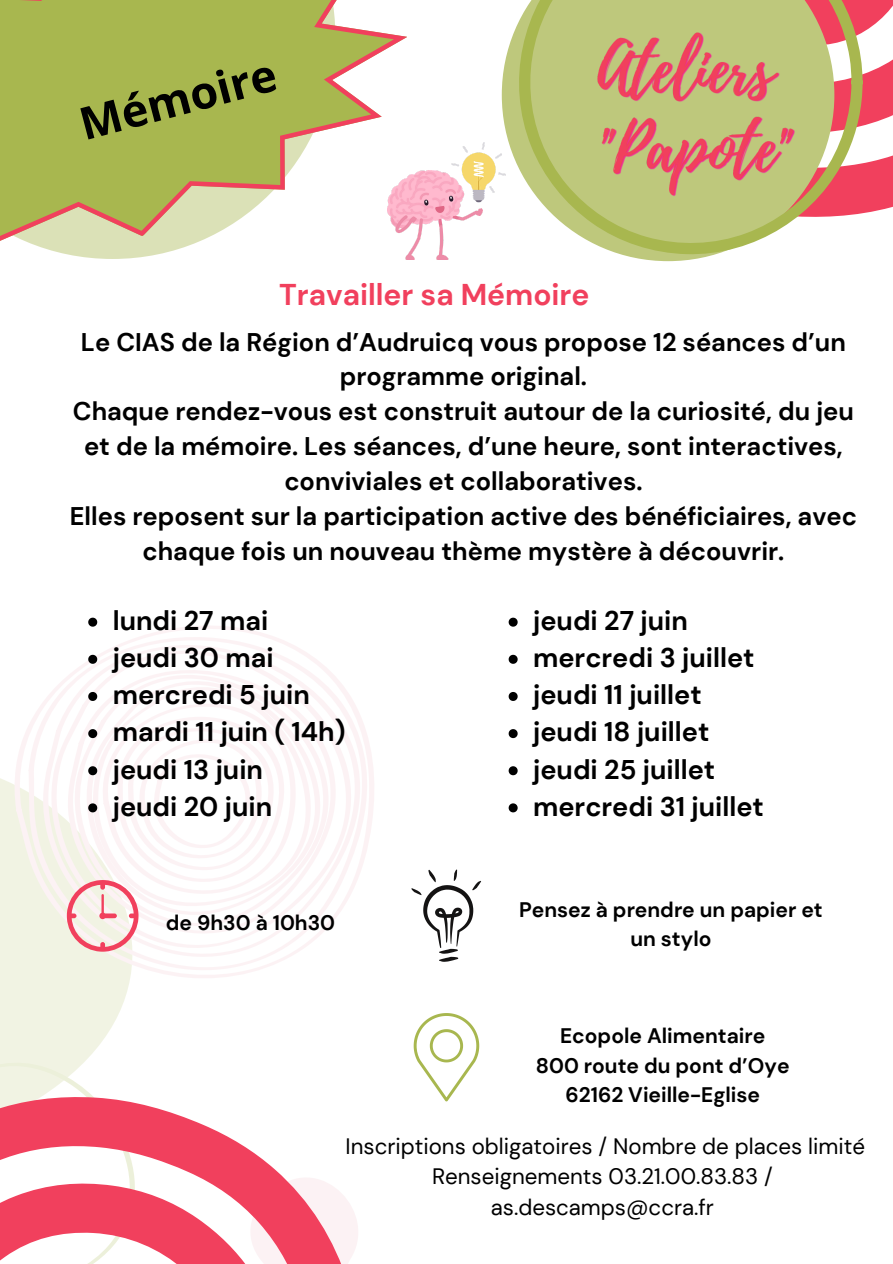
<style>
.page{position:relative;width:893px;height:1264px;background:#fff}
.page>*{position:absolute;margin:0;border:0;box-sizing:border-box;transform-origin:0 0}
.t1{font:700 45px "Open Sans";color:#000}
.t2{font:700 30px "DM Sans";color:#f1405d}
.t3{font:700 27px "DM Sans";color:#000}
.t4{font:700 25.5px/34.8px "DM Sans";color:#000;text-align:center}
.t5{font:22.2px/30.3px "DM Sans";color:#000;text-align:center}
.t6{font:700 21px/29.2px "DM Sans";color:#000;text-align:center}
</style>
<div class="page">
<div style="left:0;top:778px;width:130px;height:245px;background:#f1f3e3"></div>
<svg style="left:14px;top:728px;width:360px;height:251px"></svg>
<svg style="left:28px;top:626px;width:343px;height:349px"></svg>
<svg style="left:43px;top:643px;width:323px;height:315px"></svg>
<svg style="left:49px;top:632px;width:311px;height:325px"></svg>
<svg style="left:67px;top:649px;width:275px;height:292px"></svg>
<svg style="left:72px;top:641px;width:262px;height:294px"></svg>
<svg style="left:85px;top:644px;width:244px;height:277px"></svg>
<svg style="left:93px;top:661px;width:222px;height:248px"></svg>
<svg style="left:32px;top:244px;width:161px;height:15px;fill:#dbe1b7"></svg>
<svg style="left:413px;top:1013px;width:66px;height:88px"></svg>
<svg style="left:411px;top:869px;width:70px;height:92px"></svg>
<svg style="left:0;top:0;width:407px;height:244px"></svg>
<img style="left:387px;top:142px;width:114px;height:117px">
<svg style="left:88px;top:617px;width:9px;height:9px"></svg>
<svg style="left:88px;top:654px;width:9px;height:9px"></svg>
<svg style="left:67px;top:692px;width:235px;height:259px"></svg>
<svg style="left:508px;top:617px;width:9px;height:9px"></svg>
<svg style="left:508px;top:654px;width:9px;height:9px"></svg>
<svg style="left:508px;top:692px;width:9px;height:9px"></svg>
<svg style="left:508px;top:729px;width:9px;height:9px"></svg>
<svg style="left:508px;top:766px;width:9px;height:9px"></svg>
<svg style="left:508px;top:803px;width:9px;height:9px"></svg>
<svg style="left:0;top:1023px;width:358px;height:240px"></svg>
<svg style="left:862px;top:0;width:30px;height:214px;fill:#f1405d"></svg>
<svg style="left:501px;top:21px;width:212px;height:240px"></svg>
<svg style="left:519px;top:0;width:343px;height:255px;fill:#bec87c"></svg>
<img style="left:578px;top:22px;width:218px;height:177px">
<p class="t1" style="left:72px;top:95px;width:203px;rotate:-15deg">Mémoire</p>
<p class="t2" style="left:279px;top:276px;width:311px">Travailler sa Mémoire</p>
<p class="t4" style="left:81px;top:324px;width:766px">Le CIAS de la Région d’Audruicq vous propose 12 séances d’un programme original.</p>
<p class="t4" style="left:73px;top:394px;width:782px">Chaque rendez-vous est construit autour de la curiosité, du jeu et de la mémoire. Les séances, d’une heure, sont interactives, conviviales et collaboratives.</p>
<p class="t4" style="left:70px;top:499px;width:788px">Elles reposent sur la participation active des bénéficiaires, avec chaque fois un nouveau thème mystère à découvrir.</p>
<p class="t3" style="left:113px;top:603px;width:157px">lundi 27 mai</p>
<p class="t3" style="left:113px;top:640px;width:162px">jeudi 30 mai</p>
<p class="t3" style="left:113px;top:677px;width:198px">mercredi 5 juin</p>
<p class="t3" style="left:113px;top:714px;width:234px">mardi 11 juin ( 14h)</p>
<p class="t3" style="left:113px;top:751px;width:152px">jeudi 13 juin</p>
<p class="t3" style="left:113px;top:789px;width:161px">jeudi 20 juin</p>
<p class="t6" style="left:166px;top:908px;width:171px">de 9h30 à 10h30</p>
<p class="t3" style="left:533px;top:603px;width:156px">jeudi 27 juin</p>
<p class="t3" style="left:533px;top:640px;width:223px">mercredi 3 juillet</p>
<p class="t3" style="left:533px;top:677px;width:170px">jeudi 11 juillet</p>
<p class="t3" style="left:533px;top:714px;width:178px">jeudi 18 juillet</p>
<p class="t3" style="left:533px;top:751px;width:183px">jeudi 25 juillet</p>
<p class="t3" style="left:533px;top:789px;width:232px">mercredi 31 juillet</p>
<p class="t6" style="left:519px;top:894px;width:305px">Pensez à prendre un papier et un stylo</p>
<p class="t6" style="left:560px;top:1021px;width:206px">Ecopole Alimentaire</p>
<p class="t6" style="left:536px;top:1050px;width:255px">800 route du pont d’Oye</p>
<p class="t6" style="left:565px;top:1080px;width:196px">62162 Vieille-Eglise</p>
<p class="t5" style="left:345px;top:1131px;width:521px">Inscriptions obligatoires / Nombre de places limité</p>
<p class="t5" style="left:432px;top:1161px;width:342px">Renseignements 03.21.00.83.83 / as.descamps@ccra.fr</p>
</div>
